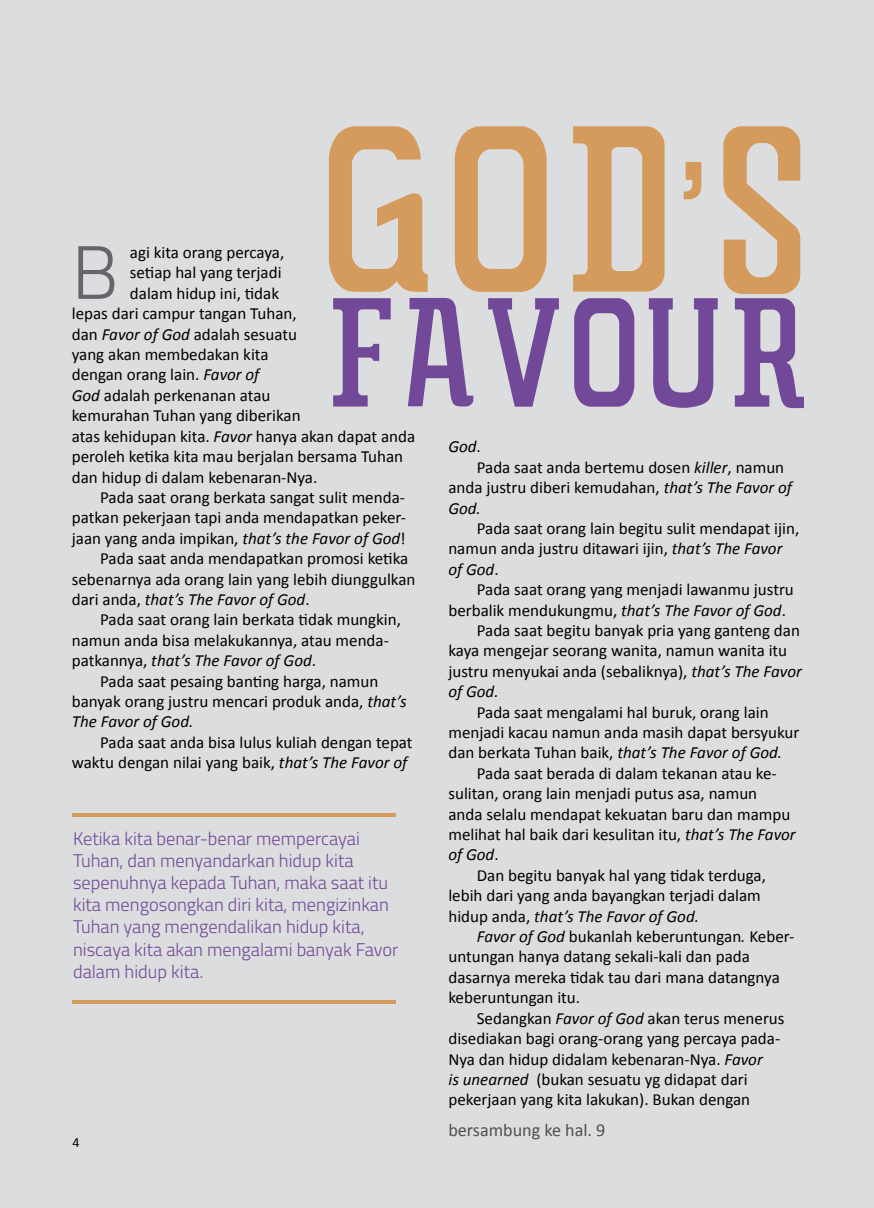
<style>
.page{position:relative;width:874px;height:1208px;background:#fff}
.page>*{position:absolute;margin:0;border:0;box-sizing:border-box;transform-origin:0 0}
.t1{font:198.6px "Father 3 D Figure";color:#d59b5c}
.t2{font:130.2px "Father 3 D Figure";letter-spacing:-.06em;color:#724998}
.t3{font:300 75.8px "Titillium";color:#656669}
.t4{font:300 18.4px/22px "Titillium";color:#724998}
.t5{font:18.2px "Calibri";color:#4f4f51}
.t6{font:17px/20.4px "Calibri";color:#000}
.t7{font:italic 17px "Calibri";color:#000}
.t8{font:14px "Calibri";color:#000}
.s1{font-family:"Eurostile T"}
.s2{font-style:italic}
.s3{font-style:normal}
</style>
<div class="page">
<div style="left:0;top:0;width:873px;height:1208px;background:#dcddde"></div>
<hr style="left:72px;top:813px;width:323px;height:4px;background:#d59b5c">
<hr style="left:72px;top:1000px;width:323px;height:3px;background:#d59b5c">
<h1 class="t1" style="left:310px;top:110px;width:509px">GOD<span class="s1">’</span>S</h1>
<h2 class="t2" style="left:320px;top:287px;width:497px">FAVOUR</h2>
<h3 class="t3" style="left:72px;top:217px;width:48px">B</h3>
<p class="t6" style="left:130px;top:242px;width:156px">agi kita orang percaya,</p>
<p class="t6" style="left:130px;top:263px;width:153px">setiap hal yang terjadi</p>
<p class="t6" style="left:130px;top:283px;width:151px">dalam hidup ini, tidak</p>
<p class="t6" style="left:72px;top:303px;width:226px">lepas dari campur tangan Tuhan,</p>
<p class="t6" style="left:72px;top:324px;width:227px">dan <span class="s2">Favor of God</span> adalah sesuatu</p>
<p class="t6" style="left:72px;top:344px;width:198px">yang akan membedakan kita</p>
<p class="t6" style="left:72px;top:365px;width:189px">dengan orang lain. <span class="s2">Favor of</span></p>
<p class="t6" style="left:72px;top:385px;width:200px"><span class="s2">God</span> adalah perkenanan atau</p>
<p class="t6" style="left:72px;top:405px;width:230px">kemurahan Tuhan yang diberikan</p>
<p class="t6" style="left:72px;top:426px;width:345px">atas kehidupan kita. <span class="s2">Favor</span> hanya akan dapat anda</p>
<p class="t6" style="left:72px;top:446px;width:333px">peroleh ketika kita mau berjalan bersama Tuhan</p>
<p class="t6" style="left:72px;top:467px;width:247px">dan hidup di dalam kebenaran-Nya.</p>
<p class="t6" style="left:100px;top:487px;width:306px">Pada saat orang berkata sangat sulit menda-</p>
<p class="t6" style="left:72px;top:507px;width:336px">patkan pekerjaan tapi anda mendapatkan peker-</p>
<p class="t6" style="left:72px;top:528px;width:335px">jaan yang anda impikan, <span class="s2">that’s the Favor of God</span>!</p>
<p class="t6" style="left:100px;top:548px;width:309px">Pada saat anda mendapatkan promosi ketika</p>
<p class="t6" style="left:72px;top:569px;width:345px">sebenarnya ada orang lain yang lebih diunggulkan</p>
<p class="t7" style="left:72px;top:588px;width:239px"><span class="s3">dari anda,</span> that’s The Favor of God<span class="s3">.</span></p>
<p class="t6" style="left:100px;top:609px;width:302px">Pada saat orang lain berkata tidak mungkin,</p>
<p class="t6" style="left:72px;top:630px;width:318px">namun anda bisa melakukannya, atau menda-</p>
<p class="t7" style="left:72px;top:649px;width:246px"><span class="s3">patkannya,</span> that’s The Favor of God<span class="s3">.</span></p>
<p class="t6" style="left:100px;top:671px;width:279px">Pada saat pesaing banting harga, namun</p>
<p class="t6" style="left:72px;top:691px;width:336px">banyak orang justru mencari produk anda, <span class="s2">that’s</span></p>
<p class="t7" style="left:72px;top:710px;width:123px">The Favor of God.</p>
<p class="t6" style="left:72px;top:732px;width:342px;text-indent:28px">Pada saat anda bisa lulus kuliah dengan tepat waktu dengan nilai yang baik, <span class="s2">that’s The Favor of</span></p>
<p class="t7" style="left:448px;top:435px;width:34px">God<span class="s3">.</span></p>
<p class="t6" style="left:476px;top:457px;width:309px">Pada saat anda bertemu dosen <span class="s2">killer</span>, namun</p>
<p class="t6" style="left:448px;top:477px;width:345px">anda justru diberi kemudahan, <span class="s2">that’s The Favor of</span></p>
<p class="t7" style="left:448px;top:496px;width:34px">God.</p>
<p class="t6" style="left:448px;top:518px;width:352px;text-indent:28px">Pada saat orang lain begitu sulit mendapat ijin, namun anda justru ditawari ijin, <span class="s2">that’s The Favor of God</span>.</p>
<p class="t6" style="left:476px;top:579px;width:318px">Pada saat orang yang menjadi lawanmu justru</p>
<p class="t6" style="left:448px;top:600px;width:339px">berbalik mendukungmu, <span class="s2">that’s The Favor of God</span>.</p>
<p class="t6" style="left:476px;top:620px;width:324px">Pada saat begitu banyak pria yang ganteng dan</p>
<p class="t6" style="left:448px;top:640px;width:340px">kaya mengejar seorang wanita, namun wanita itu</p>
<p class="t6" style="left:448px;top:661px;width:355px">justru menyukai anda (sebaliknya), <span class="s2">that’s The Favor</span></p>
<p class="t7" style="left:448px;top:680px;width:52px">of God.</p>
<p class="t6" style="left:448px;top:702px;width:352px;text-indent:28px">Pada saat mengalami hal buruk, orang lain menjadi kacau namun anda masih dapat bersyukur dan berkata Tuhan baik, <span class="s2">that’s The Favor of God.</span></p>
<p class="t6" style="left:476px;top:763px;width:301px">Pada saat berada di dalam tekanan atau ke-</p>
<p class="t6" style="left:448px;top:783px;width:310px">sulitan, orang lain menjadi putus asa, namun</p>
<p class="t6" style="left:448px;top:804px;width:343px">anda selalu mendapat kekuatan baru dan mampu</p>
<p class="t6" style="left:448px;top:824px;width:349px">melihat hal baik dari kesulitan itu, <span class="s2">that’s The Favor</span></p>
<p class="t7" style="left:448px;top:843px;width:52px">of God<span class="s3">.</span></p>
<p class="t6" style="left:476px;top:865px;width:290px">Dan begitu banyak hal yang tidak terduga,</p>
<p class="t6" style="left:448px;top:885px;width:314px">lebih dari yang anda bayangkan terjadi dalam</p>
<p class="t7" style="left:448px;top:904px;width:252px"><span class="s3">hidup anda,</span> that’s The Favor of God.</p>
<p class="t6" style="left:476px;top:926px;width:319px"><span class="s2">Favor of God</span> bukanlah keberuntungan<span class="s2">.</span> Keber-</p>
<p class="t6" style="left:448px;top:946px;width:303px">untungan hanya datang sekali-kali dan pada</p>
<p class="t6" style="left:448px;top:967px;width:333px">dasarnya mereka tidak tau dari mana datangnya</p>
<p class="t6" style="left:448px;top:987px;width:133px">keberuntungan itu.</p>
<p class="t6" style="left:476px;top:1008px;width:309px">Sedangkan <span class="s2">Favor of God</span> akan terus menerus</p>
<p class="t6" style="left:448px;top:1028px;width:333px">disediakan bagi orang-orang yang percaya pada-</p>
<p class="t6" style="left:448px;top:1048px;width:316px">Nya dan hidup didalam kebenaran-Nya. <span class="s2">Favor</span></p>
<p class="t6" style="left:448px;top:1069px;width:300px"><span class="s2">is unearned</span> (bukan sesuatu yg didapat dari</p>
<p class="t6" style="left:448px;top:1089px;width:303px">pekerjaan yang kita lakukan). Bukan dengan</p>
<p class="t4" style="left:73px;top:827px;width:326px">Ketika kita benar-benar mempercayai Tuhan, dan menyandarkan hidup kita sepenuhnya kepada Tuhan, maka saat itu kita mengosongkan diri kita, mengizinkan Tuhan yang mengendalikan hidup kita, niscaya kita akan mengalami banyak Favor dalam hidup kita.</p>
<p class="t8" style="left:72px;top:1133px;width:9px">4</p>
<p class="t5" style="left:448px;top:1118px;width:158px">bersambung ke hal. 9</p>
</div>
